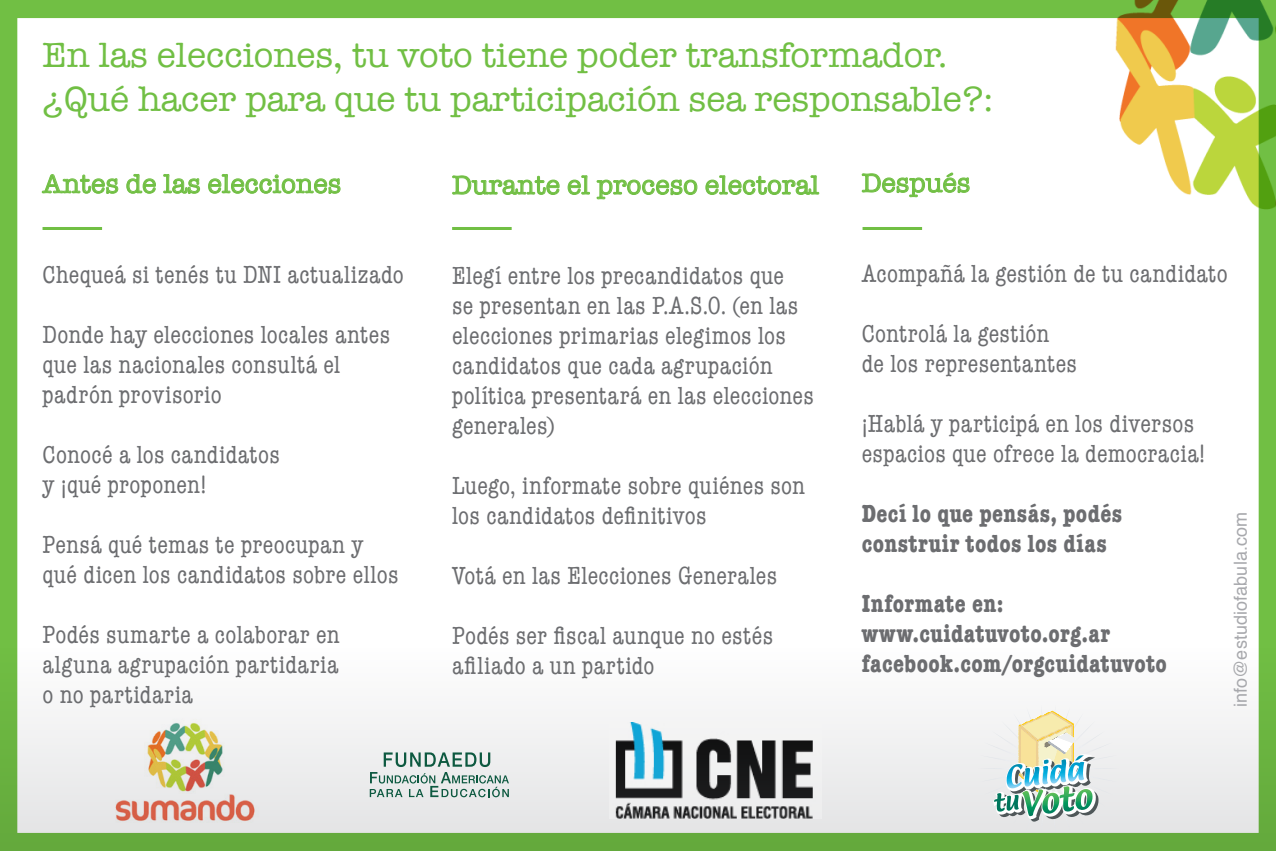
<style>
.page{position:relative;width:1276px;height:851px;background:#fff}
.page>*{position:absolute;margin:0;border:0;box-sizing:border-box;transform-origin:0 0}
.t1{font:36px "American Typewriter";color:#71bf44}
.t2{font:27px "American Typewriter";letter-spacing:.005em;color:#71bf44}
.t3{font:condensed 25.5px/30px "American Typewriter";letter-spacing:.015em;color:#6c6d70}
.t4{font:700 condensed 25.5px "American Typewriter";letter-spacing:.015em;color:#6c6d70}
.t5{font:18px "Helvetica";letter-spacing:.005em;color:#a8a9ad}
</style>
<div class="page">
<div style="left:0;top:507px;width:1276px;height:343px;background:linear-gradient(to bottom,#fff,#e7e7e8)"></div>
<svg style="left:42px;top:174px;width:76px;height:20px"></svg>
<svg style="left:126px;top:174px;width:30px;height:20px"></svg>
<svg style="left:163px;top:174px;width:37px;height:20px"></svg>
<svg style="left:208px;top:174px;width:133px;height:20px"></svg>
<svg style="left:452px;top:175px;width:108px;height:20px"></svg>
<svg style="left:567px;top:175px;width:23px;height:20px"></svg>
<svg style="left:596px;top:179px;width:101px;height:21px"></svg>
<svg style="left:705px;top:175px;width:114px;height:20px"></svg>
<svg style="left:861px;top:173px;width:44px;height:20px"></svg>
<svg style="left:977px;top:704px;width:142px;height:127px"></svg>
<img style="left:98px;top:707px;width:174px;height:124px">
<img style="left:905px;top:19px;width:352px;height:211px">
<svg style="left:370px;top:752px;width:139px;height:45px;background:#b7c9c4"></svg>
<hr style="left:43px;top:227px;width:59px;height:3px;background:#71bf44">
<hr style="left:452px;top:227px;width:60px;height:3px;background:#71bf44">
<hr style="left:862px;top:227px;width:60px;height:3px;background:#71bf44">
<div style="left:0;top:0;width:1276px;height:850px;border:18px solid #71bf44"></div>
<img style="left:610px;top:721px;width:211px;height:97px">
<p class="t1" style="left:43px;top:28px;width:906px">En las elecciones, tu voto tiene poder transformador.</p>
<p class="t1" style="left:43px;top:71px;width:952px">¿Qué hacer para que tu participación sea responsable?:</p>
<p class="t2" style="left:43px;top:163px;width:300px">Antes de las elecciones</p>
<p class="t3" style="left:43px;top:258px;width:363px">Chequeá si tenés tu DNI actualizado</p>
<p class="t3" style="left:43px;top:318px;width:349px">Donde hay elecciones locales antes que las nacionales consultá el padrón provisorio</p>
<p class="t3" style="left:43px;top:438px;width:239px">Conocé a los candidatos</p>
<p class="t3" style="left:43px;top:468px;width:165px">y ¡qué proponen!</p>
<p class="t3" style="left:43px;top:528px;width:322px">Pensá qué temas te preocupan y</p>
<p class="t3" style="left:43px;top:558px;width:357px">qué dicen los candidatos sobre ellos</p>
<p class="t3" style="left:43px;top:618px;width:299px">Podés sumarte a colaborar en</p>
<p class="t3" style="left:43px;top:648px;width:297px">alguna agrupación partidaria</p>
<p class="t3" style="left:43px;top:678px;width:152px">o no partidaria</p>
<p class="t2" style="left:452px;top:164px;width:368px">Durante el proceso electoral</p>
<p class="t3" style="left:452px;top:260px;width:363px">Elegí entre los precandidatos que<br>se presentan en las P.A.S.O. (en las elecciones primarias elegimos los candidatos que cada agrupación política presentará en las elecciones generales)</p>
<p class="t3" style="left:452px;top:470px;width:354px">Luego, informate sobre quiénes son los candidatos definitivos</p>
<p class="t3" style="left:452px;top:560px;width:326px">Votá en las Elecciones Generales</p>
<p class="t3" style="left:452px;top:620px;width:322px">Podés ser fiscal aunque no estés afiliado a un partido</p>
<p class="t2" style="left:861px;top:162px;width:110px">Después</p>
<p class="t3" style="left:861px;top:258px;width:368px">Acompañá la gestión de tu candidato</p>
<p class="t3" style="left:861px;top:318px;width:189px">Controlá la gestión</p>
<p class="t3" style="left:861px;top:348px;width:217px">de los representantes</p>
<p class="t3" style="left:861px;top:408px;width:345px">¡Hablá y participá en los diversos espacios que ofrece la democracia!</p>
<p class="t4" style="left:861px;top:493px;width:262px">Decí lo que pensás, podés</p>
<p class="t4" style="left:861px;top:523px;width:246px">construir todos los días</p>
<p class="t5" style="left:1226px;top:707px;width:197px;rotate:-90deg">info@estudiofabula.com</p>
<p class="t4" style="left:861px;top:583px;width:143px">Informate en:</p>
<p class="t4" style="left:861px;top:613px;width:250px">www.cuidatuvoto.org.ar</p>
<p class="t4" style="left:861px;top:643px;width:307px">facebook.com/orgcuidatuvoto</p>
</div>
